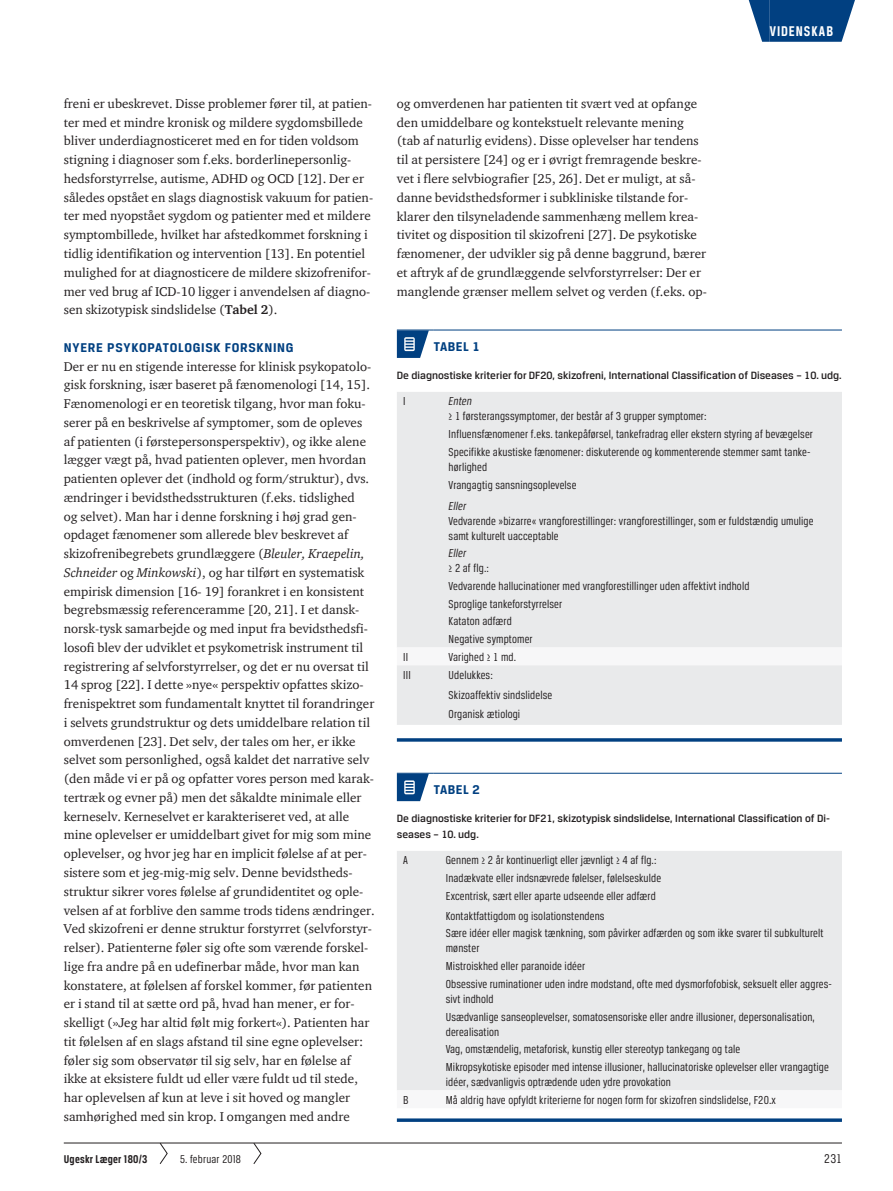
<style>
.page{position:relative;width:893px;height:1191px;background:#fff}
.page>*{position:absolute;margin:0;border:0;box-sizing:border-box;transform-origin:0 0}
.t1{font:700 15px "Breuer Condensed";letter-spacing:.065em;color:#fff}
.t2{font:700 13.5px "Breuer Text";letter-spacing:.05em;color:#014081}
.t3{font:13.5px "Breuer Condensed";color:#231f20}
.t4{font:13.05px/18.8px "ITC Charter Com";color:#231f20}
.t5{font:12.3px/17.7px "Breuer Condensed";letter-spacing:.01em;color:#231f20}
.t6{font:italic 12.3px "Breuer Condensed";letter-spacing:.01em;color:#231f20}
.t7{font:700 12px "Breuer Condensed";letter-spacing:.02em;color:#231f20}
.t8{font:12px "Breuer Condensed";letter-spacing:.02em;color:#231f20}
.t9{font:500 11.25px/15.8px "Breuer Text";color:#231f20}
.s1{font-weight:700}
.s2{font-style:italic}
</style>
<div class="page">
<hr style="left:64px;top:1142px;width:778px;height:1px;background:#231f20">
<div style="left:770px;top:0;width:64px;height:42px;background:#014081"></div>
<svg style="left:749px;top:0;width:21px;height:42px"></svg>
<svg style="left:834px;top:0;width:21px;height:42px"></svg>
<svg style="left:159px;top:1142px;width:9px;height:22px"></svg>
<svg style="left:253px;top:1142px;width:9px;height:22px"></svg>
<hr style="left:397px;top:330px;width:37px;height:1px;background:#014081">
<hr style="left:434px;top:330px;width:408px;height:1px;background:#014081">
<svg style="left:397px;top:330px;width:32px;height:28px"></svg>
<div style="left:397px;top:392px;width:445px;height:333px;background:#e9eaeb"></div>
<svg style="left:397px;top:647px;width:445px;height:18px"></svg>
<hr style="left:397px;top:738px;width:445px;height:3px;background:#014081">
<hr style="left:397px;top:773px;width:37px;height:1px;background:#014081">
<hr style="left:434px;top:773px;width:408px;height:1px;background:#014081">
<svg style="left:397px;top:773px;width:32px;height:28px"></svg>
<div style="left:397px;top:851px;width:445px;height:239px;background:#e9eaeb"></div>
<hr style="left:397px;top:1118px;width:445px;height:3px;background:#014081">
<p class="t1" style="left:770px;top:23px;width:65px">Videnskab</p>
<p class="t4" style="left:64px;top:94px;width:311px">freni er ubeskrevet. Disse problemer fører til, at patien&shy;ter med et mindre kronisk og mildere sygdomsbillede bliver underdiagnosticeret med en for tiden voldsom stigning i diagnoser som f.eks. borderlinepersonlig&shy;hedsforstyrrelse, autisme, ADHD og OCD [12]. Der er således opstået en slags diagnostisk vakuum for patien&shy;ter med nyopstået sygdom og patienter med et mildere symptombillede, hvilket har afstedkommet forskning i tidlig identifikation og intervention [13]. En potentiel mulighed for at diagnosticere de mildere skizofrenifor&shy;mer ved brug af ICD-10 ligger i anvendelsen af diagno&shy;sen skizotypisk sindslidelse (<span class="s1">Tabel 2</span>).</p>
<p class="t2" style="left:64px;top:340px;width:231px">NYERE PSYKOPATOLOGISK FORSKNING</p>
<p class="t4" style="left:64px;top:356px;width:312px">Der er nu en stigende interesse for klinisk psykopatolo&shy;gisk forskning, især baseret på fænomenologi [14, 15].<br>Fænomenologi er en teoretisk tilgang, hvor man foku&shy;serer på en beskrivelse af symptomer, som de opleves af patienten (i førstepersonsperspektiv), og ikke alene lægger vægt på, hvad patienten oplever, men hvordan patienten oplever det (indhold og form/struktur), dvs. ændringer i bevidsthedsstrukturen (f.eks. tidslighed<br>og selvet). Man har i denne forskning i høj grad gen&shy;opdaget fænomener som allerede blev beskrevet af skizofrenibegrebets grundlæggere (<span class="s2">Bleuler, Kraepelin, Schneider</span> og <span class="s2">Minkowski</span>), og har tilført en systematisk empirisk dimension [16- 19] forankret i en konsistent begrebsmæssig referenceramme [20, 21]. I et dansk&shy;norsk-tysk samarbejde og med input fra bevidsthedsfi&shy;losofi blev der udviklet et psykometrisk instrument til registrering af selvforstyrrelser, og det er nu oversat til 14 sprog [22]. I dette »nye« perspektiv opfattes skizo&shy;frenispektret som fundamentalt knyttet til forandringer i selvets grundstruktur og dets umiddelbare relation til omverdenen [23]. Det selv, der tales om her, er ikke selvet som personlighed, også kaldet det narrative selv (den måde vi er på og opfatter vores person med karak&shy;tertræk og evner på) men det såkaldte minimale eller kerneselv. Kerneselvet er karakteriseret ved, at alle mine oplevelser er umiddelbart givet for mig som mine oplevelser, og hvor jeg har en implicit følelse af at per&shy;sistere som et jeg-mig-mig selv. Denne bevidstheds&shy;struktur sikrer vores følelse af grundidentitet og ople&shy;velsen af at forblive den samme trods tidens ændringer.<br>Ved skizofreni er denne struktur forstyrret (selvforstyr&shy;relser). Patienterne føler sig ofte som værende forskel&shy;lige fra andre på en udefinerbar måde, hvor man kan konstatere, at følelsen af forskel kommer, før patienten er i stand til at sætte ord på, hvad han mener, er for&shy;skelligt (»Jeg har altid følt mig forkert«). Patienten har tit følelsen af en slags afstand til sine egne oplevelser: føler sig som observatør til sig selv, har en følelse af ikke at eksistere fuldt ud eller være fuldt ud til stede, har oplevelsen af kun at leve i sit hoved og mangler samhørighed med sin krop. I omgangen med andre</p>
<p class="t7" style="left:64px;top:1152px;width:85px">Ugeskr Læger 180/3</p>
<p class="t8" style="left:180px;top:1152px;width:63px">5. februar 2018</p>
<p class="t4" style="left:397px;top:94px;width:311px">og omverdenen har patienten tit svært ved at opfange den umiddelbare og kontekstuelt relevante mening (tab af naturlig evidens). Disse oplevelser har tendens til at persistere [24] og er i øvrigt fremragende beskre&shy;vet i flere selvbiografier [25, 26]. Det er muligt, at så&shy;danne bevidsthedsformer i subkliniske tilstande for&shy;klarer den tilsyneladende sammenhæng mellem krea&shy;tivitet og disposition til skizofreni [27]. De psykotiske fænomener, der udvikler sig på denne baggrund, bærer et aftryk af de grundlæggende selvforstyrrelser: Der er manglende grænser mellem selvet og verden (f.eks. op-</p>
<p class="t2" style="left:434px;top:339px;width:15px">TABEL</p>
<p class="t2" style="left:473px;top:339px;width:9px">1</p>
<p class="t9" style="left:397px;top:367px;width:446px">De diagnostiske kriterier for DF20, skizofreni, International Classification of Diseases – 10. udg.</p>
<p class="t5" style="left:403px;top:392px;width:4px">I</p>
<p class="t6" style="left:449px;top:395px;width:25px">Enten</p>
<p class="t5" style="left:449px;top:407px;width:366px">≥ 1 førsterangssymptomer, der består af 3 grupper symptomer:<br>Influensfænomener f.eks. tankepåførsel, tankefradrag eller ekstern styring af bevægelser<br>Specifikke akustiske fænomener: diskuterende og kommenterende stemmer samt tanke-</p>
<p class="t5" style="left:449px;top:458px;width:129px">hørlighed<br>Vrangagtig sansningsoplevelse</p>
<p class="t6" style="left:449px;top:499px;width:19px">Eller</p>
<p class="t5" style="left:449px;top:513px;width:367px;line-height:15px">Vedvarende »bizarre« vrangforestillinger: vrangforestillinger, som er fuldstændig umulige samt kulturelt uacceptable</p>
<p class="t6" style="left:449px;top:546px;width:19px">Eller</p>
<p class="t5" style="left:449px;top:559px;width:302px">≥ 2 af flg.:<br>Vedvarende hallucinationer med vrangforestillinger uden affektivt indhold<br>Sproglige tankeforstyrrelser<br>Kataton adfærd<br>Negative symptomer</p>
<p class="t5" style="left:403px;top:648px;width:6px">II</p>
<p class="t5" style="left:449px;top:648px;width:69px">Varighed ≥ 1 md.</p>
<p class="t5" style="left:403px;top:665px;width:9px">III</p>
<p class="t5" style="left:449px;top:664px;width:105px;line-height:20px">Udelukkes:<br>Skizoaffektiv sindslidelse<br>Organisk ætiologi</p>
<p class="t2" style="left:434px;top:782px;width:15px">TABEL</p>
<p class="t2" style="left:473px;top:782px;width:9px">2</p>
<p class="t9" style="left:397px;top:810px;width:435px">De diagnostiske kriterier for DF21, skizotypisk sindslidelse, International Classification of Di&shy;seases – 10. udg.</p>
<p class="t5" style="left:403px;top:851px;width:6px">A</p>
<p class="t5" style="left:446px;top:851px;width:217px">Gennem ≥ 2 år kontinuerligt eller jævnligt ≥ 4 af flg.:<br>Inadækvate eller indsnævrede følelser, følelseskulde<br>Excentrisk, sært eller aparte udseende eller adfærd</p>
<p class="t5" style="left:446px;top:906px;width:379px">Kontaktfattigdom og isolationstendens<br>Sære idéer eller magisk tænkning, som påvirker adfærden og som ikke svarer til subkulturelt</p>
<p class="t5" style="left:446px;top:939px;width:388px">mønster<br>Mistroiskhed eller paranoide idéer<br>Obsessive ruminationer uden indre modstand, ofte med dysmorfofobisk, seksuelt eller aggres-</p>
<p class="t5" style="left:446px;top:990px;width:371px">sivt indhold<br>Usædvanlige sanseoplevelser, somatosensoriske eller andre illusioner, depersonalisation,</p>
<p class="t5" style="left:446px;top:1022px;width:385px">derealisation<br>Vag, omstændelig, metaforisk, kunstig eller stereotyp tankegang og tale<br>Mikropsykotiske episoder med intense illusioner, hallucinatoriske oplevelser eller vrangagtige</p>
<p class="t5" style="left:446px;top:1073px;width:227px">idéer, sædvanligvis optrædende uden ydre provokation</p>
<p class="t5" style="left:403px;top:1090px;width:7px">B</p>
<p class="t5" style="left:446px;top:1090px;width:332px">Må aldrig have opfyldt kriterierne for nogen form for skizofren sindslidelse, F20.x</p>
<p class="t3" style="left:824px;top:1150px;width:19px">231</p>
</div>
